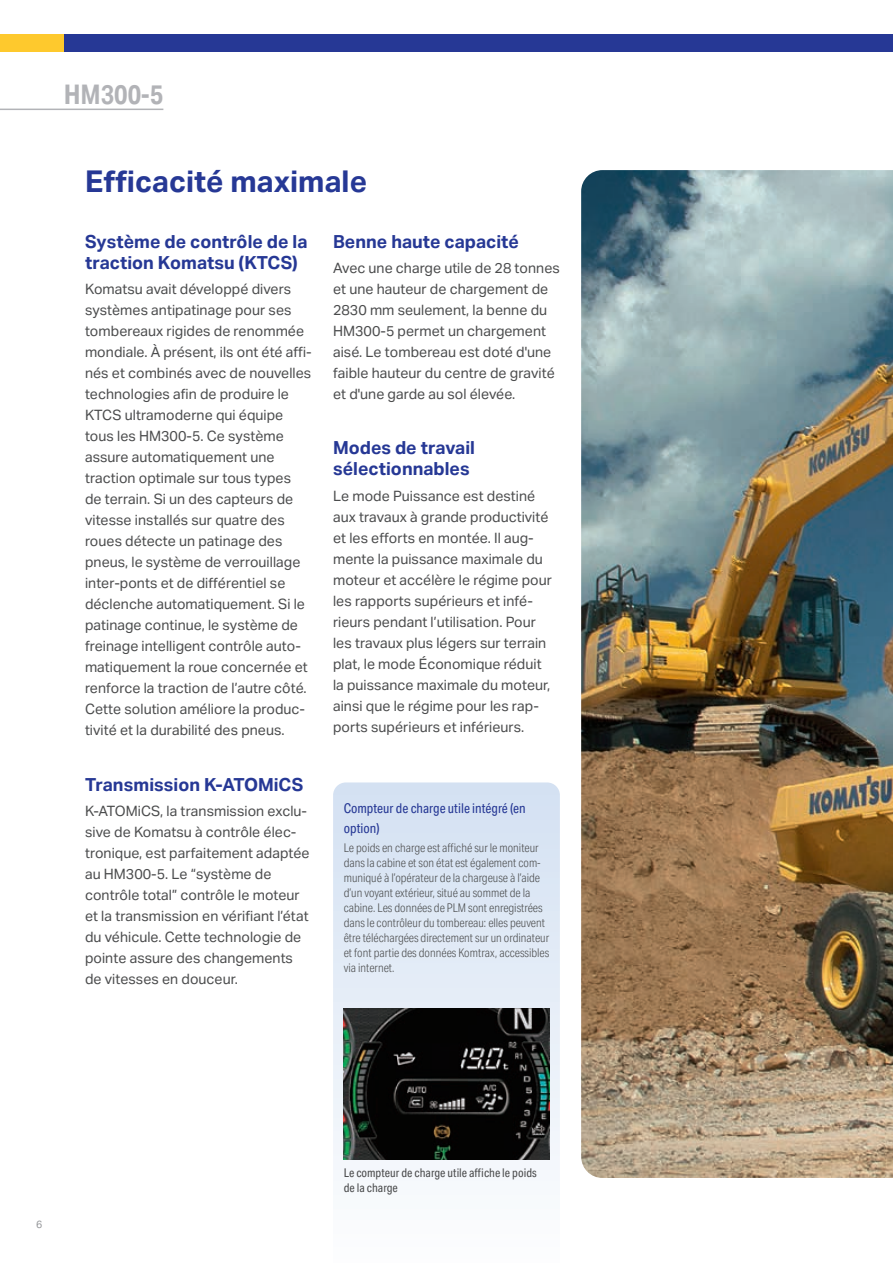
<style>
.page{position:relative;width:893px;height:1263px;background:#fff}
.page>*{position:absolute;margin:0;border:0;box-sizing:border-box;transform-origin:0 0}
.t1{font:700 30px "Aktiv Grotesk";color:#263895}
.t2{font:700 27px "Aktiv Grotesk Cd";color:#b2b3b7}
.t3{font:700 18px/21px "Aktiv Grotesk";color:#263895}
.t4{font:14.25px/21px "Aktiv Grotesk";color:#4b4c4d}
.t5{font:13.5px/19.5px "Aktiv Grotesk Cd";color:#263895}
.t6{font:300 12px/15px "Aktiv Grotesk Cd";color:#4b4c4d}
.t7{font:12px/15px "Aktiv Grotesk Cd";color:#4b4c4d}
.t8{font:10.5px "Aktiv Grotesk";color:#939598}
</style>
<div class="page">
<svg style="left:333px;top:782px;width:227px;height:388px;background:#dde6f3"></svg>
<img style="left:581px;top:170px;width:312px;height:1008px">
<img style="left:344px;top:1009px;width:205px;height:151px">
<hr style="left:0;top:109px;width:163px;height:1px;background:#b2b3b7">
<div style="left:0;top:34px;width:143px;height:17px;background:#fec92d"></div>
<div style="left:64px;top:34px;width:829px;height:17px;background:#263895"></div>
<h2 class="t2" style="left:64px;top:79px;width:101px">HM300-5</h2>
<h1 class="t1" style="left:85px;top:164px;width:284px">Efficacité maximale</h1>
<p class="t3" style="left:85px;top:231px;width:224px">Système de contrôle de la traction Komatsu (KTCS)</p>
<p class="t4" style="left:85px;top:279px;width:228px">Komatsu avait développé divers systèmes antipatinage pour ses tombereaux rigides de renommée mondiale. À présent, ils ont été affi&shy;nés et combinés avec de nouvelles technologies afin de produire le KTCS ultramoderne qui équipe tous les HM300-5. Ce système assure automatiquement une traction optimale sur tous types<br>de terrain. Si un des capteurs de vitesse installés sur quatre des roues détecte un patinage des pneus, le système de verrouillage inter-ponts et de différentiel se déclenche automatiquement. Si le patinage continue, le système de freinage intelligent contrôle auto&shy;matiquement la roue concernée et renforce la traction de l’autre côté.<br>Cette solution améliore la produc&shy;tivité et la durabilité des pneus.</p>
<p class="t3" style="left:85px;top:774px;width:220px">Transmission K-ATOMiCS</p>
<p class="t4" style="left:85px;top:800px;width:226px">K-ATOMiCS, la transmission exclu&shy;sive de Komatsu à contrôle élec&shy;tronique, est parfaitement adaptée au HM300-5. Le “système de contrôle total” contrôle le moteur et la transmission en vérifiant l’état du véhicule. Cette technologie de pointe assure des changements de vitesses en douceur.</p>
<p class="t3" style="left:333px;top:231px;width:187px">Benne haute capacité</p>
<p class="t4" style="left:333px;top:258px;width:228px">Avec une charge utile de 28 tonnes et une hauteur de chargement de<br>2830 mm seulement, la benne du<br>HM300-5 permet un chargement aisé. Le tombereau est doté d'une faible hauteur du centre de gravité et d'une garde au sol élevée.</p>
<p class="t3" style="left:333px;top:438px;width:143px">Modes de travail sélectionnables</p>
<p class="t4" style="left:333px;top:485px;width:220px">Le mode Puissance est destiné aux travaux à grande productivité et les efforts en montée. Il aug&shy;mente la puissance maximale du moteur et accélère le régime pour les rapports supérieurs et infé&shy;rieurs pendant l’utilisation. Pour les travaux plus légers sur terrain plat, le mode Économique réduit la puissance maximale du moteur, ainsi que le régime pour les rap&shy;ports supérieurs et inférieurs.</p>
<p class="t5" style="left:344px;top:799px;width:184px">Compteur de charge utile intégré (en option)</p>
<p class="t6" style="left:344px;top:840px;width:207px">Le poids en charge est affiché sur le moniteur dans la cabine et son état est également com&shy;muniqué à l’opérateur de la chargeuse à l’aide d’un voyant extérieur, situé au sommet de la cabine. Les données de PLM sont enregistrées dans le contrôleur du tombereau: elles peuvent être téléchargées directement sur un ordinateur et font partie des données Komtrax, accessibles via internet.</p>
<p class="t8" style="left:36px;top:1218px;width:8px">6</p>
<p class="t7" style="left:344px;top:1165px;width:195px">Le compteur de charge utile affiche le poids de la charge</p>
</div>
